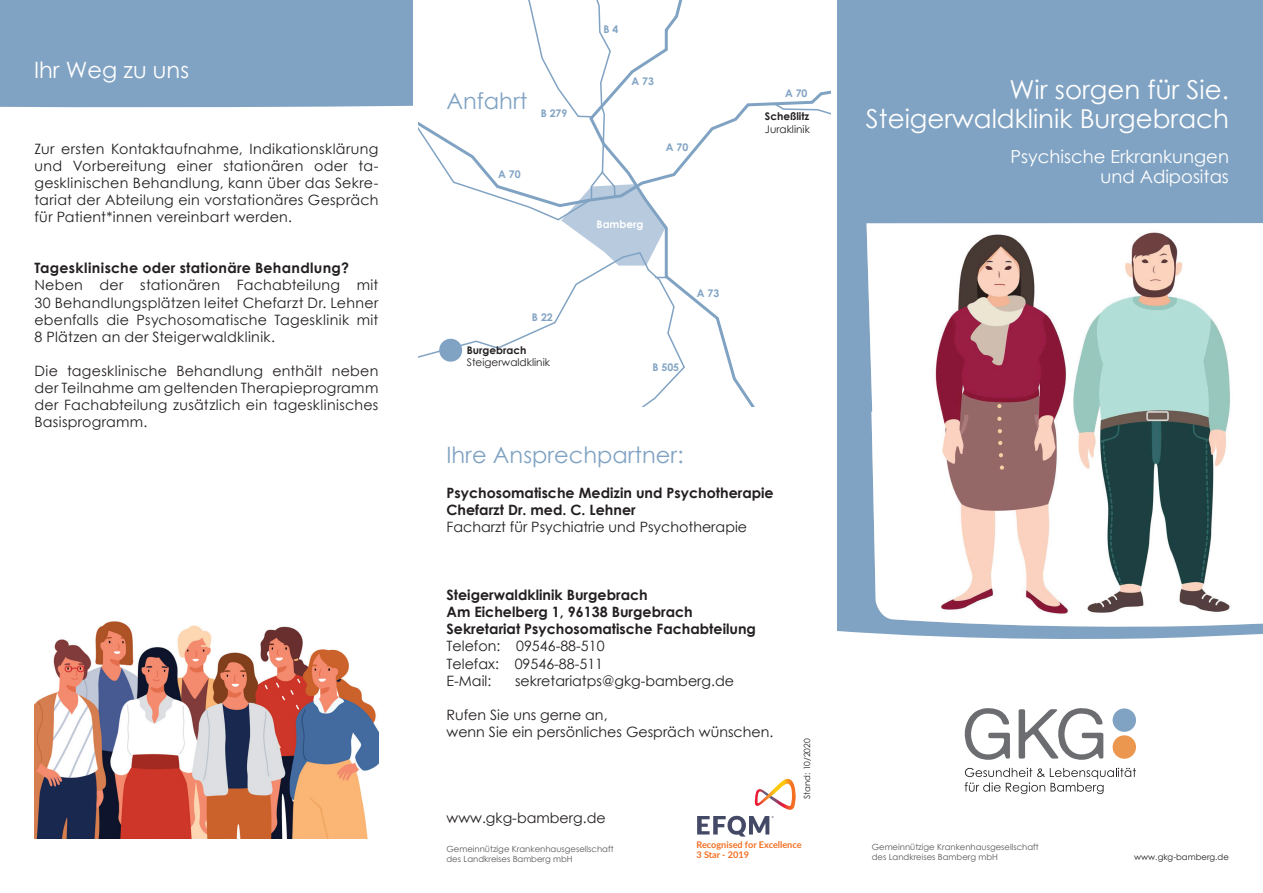
<style>
.page{position:relative;width:1263px;height:893px;background:#fff}
.page>*{position:absolute;margin:0;border:0;box-sizing:border-box;transform-origin:0 0}
.t1{font:26.1px/28.3px "Century Gothic";color:#fff;text-align:right}
.t2{font:22.5px "Century Gothic";color:#81a3c3}
.t3{font:22.5px "Century Gothic";color:#fff}
.t4{font:18px/20.2px "Century Gothic";color:#fff;text-align:right}
.t5{font:14.25px/17.1px "Century Gothic";color:#231f20;text-align:justify}
.t6{font:700 14.25px/17.1px "Century Gothic";color:#231f20}
.t7{font:700 14.25px "Century Gothic";letter-spacing:.02em;color:#231f20}
.t8{font:700 10.5px "Century Gothic";color:#81a3c3}
.t9{font:10.5px "Century Gothic";color:#231f20}
.t10{font:700 10.5px "Century Gothic";color:#231f20}
.t11{font:700 10.5px "Century Gothic";color:#fff}
.t12{font:700 9.15px/9.3px "Lato";color:#f36e21}
.t13{font:8.55px/10.2px "Century Gothic";color:#57585a}
.t14{font:8.55px "Century Gothic";color:#231f20}
</style>
<div class="page">
<div style="left:0;top:0;width:412px;height:108px;background:#81a3c3"></div>
<div style="left:838px;top:0;width:425px;height:639px;background:#81a3c3"></div>
<img style="left:866px;top:223px;width:397px;height:405px">
<svg style="left:686px;top:102px;width:86px;height:305px"></svg>
<svg style="left:418px;top:0;width:268px;height:407px"></svg>
<svg style="left:772px;top:100px;width:59px;height:15px"></svg>
<div style="left:439px;top:339px;width:23px;height:23px;background:#81a3c3;border-radius:50%"></div>
<div style="left:1112px;top:735px;width:24px;height:24px;background:#ec974f;border-radius:50%"></div>
<div style="left:1112px;top:708px;width:24px;height:24px;background:#81a3c3;border-radius:50%"></div>
<svg style="left:965px;top:768px;width:171px;height:26px"></svg>
<svg style="left:965px;top:708px;width:45px;height:52px"></svg>
<svg style="left:1018px;top:708px;width:85px;height:52px"></svg>
<svg style="left:697px;top:816px;width:77px;height:21px"></svg>
<svg style="left:755px;top:779px;width:41px;height:31px"></svg>
<img style="left:34px;top:621px;width:344px;height:217px">
<h2 class="t3" style="left:34px;top:54px;width:157px">Ihr Weg zu uns</h2>
<p class="t5" style="left:34px;top:140px;width:345px">Zur ersten Kontaktaufnahme, Indikationsklärung und Vorbereitung einer stationären oder ta&shy;gesklinischen Behandlung, kann über das Sekre&shy;tariat der Abteilung ein vorstationäres Gespräch für Patient*innen vereinbart werden.</p>
<p class="t7" style="left:34px;top:257px;width:316px">Tagesklinische oder stationäre Behandlung?</p>
<p class="t5" style="left:34px;top:276px;width:345px">Neben der stationären Fachabteilung mit 30 Behandlungsplätzen leitet Chefarzt Dr. Lehner ebenfalls die Psychosomatische Tagesklinik mit 8 Plätzen an der Steigerwaldklinik.</p>
<p class="t5" style="left:34px;top:362px;width:345px">Die tagesklinische Behandlung enthält neben der Teilnahme am geltenden Therapieprogramm der Fachabteilung zusätzlich ein tagesklinisches Basisprogramm.</p>
<h2 class="t2" style="left:446px;top:85px;width:82px">Anfahrt</h2>
<p class="t8" style="left:541px;top:105px;width:28px">B 279</p>
<p class="t8" style="left:498px;top:167px;width:24px">A 70</p>
<p class="t8" style="left:532px;top:309px;width:22px">B 22</p>
<p class="t10" style="left:467px;top:342px;width:61px">Burgebrach</p>
<p class="t9" style="left:467px;top:355px;width:85px">Steigerwaldklinik</p>
<p class="t8" style="left:603px;top:21px;width:16px">B 4</p>
<p class="t8" style="left:631px;top:73px;width:24px">A 73</p>
<p class="t8" style="left:666px;top:139px;width:24px">A 70</p>
<p class="t11" style="left:597px;top:217px;width:48px">Bamberg</p>
<p class="t8" style="left:697px;top:285px;width:24px">A 73</p>
<p class="t8" style="left:652px;top:359px;width:28px">B 505</p>
<p class="t8" style="left:785px;top:86px;width:24px">A 70</p>
<p class="t10" style="left:765px;top:109px;width:46px">Scheßlitz</p>
<p class="t9" style="left:765px;top:122px;width:47px">Juraklinik</p>
<h2 class="t2" style="left:446px;top:439px;width:239px">Ihre Ansprechpartner:</h2>
<p class="t6" style="left:446px;top:483px;width:329px">Psychosomatische Medizin und Psychotherapie<br>Chefarzt Dr. med. C. Lehner</p>
<p class="t5" style="left:446px;top:518px;width:302px">Facharzt für Psychiatrie und Psychotherapie</p>
<p class="t6" style="left:446px;top:586px;width:311px">Steigerwaldklinik Burgebrach<br>Am Eichelberg 1, 96138 Burgebrach<br>Sekretariat Psychosomatische Fachabteilung</p>
<p class="t5" style="left:446px;top:638px;width:160px">Telefon: 09546-88-510<br>Telefax: 09546-88-511<br>E-Mail:</p>
<p class="t5" style="left:515px;top:672px;width:221px">sekretariatps@gkg-bamberg.de</p>
<p class="t5" style="left:446px;top:706px;width:328px">Rufen Sie uns gerne an,<br>wenn Sie ein persönliches Gespräch wünschen.</p>
<p class="t5" style="left:446px;top:809px;width:161px">www.gkg-bamberg.de</p>
<p class="t14" style="left:801px;top:799px;width:62px;rotate:-90deg">Stand: 10/2020</p>
<p class="t13" style="left:446px;top:844px;width:169px">Gemeinnützige Krankenhausgesellschaft des Landkreises Bamberg mbH</p>
<p class="t12" style="left:696px;top:840px;width:107px">Recognised for Excellence<br>3 Star - 2019</p>
<h1 class="t1" style="left:866px;top:75px;width:365px">Wir sorgen für Sie.<br>Steigerwaldklinik Burgebrach</h1>
<p class="t4" style="left:1010px;top:146px;width:220px">Psychische Erkrankungen und Adipositas</p>
<p class="t13" style="left:872px;top:842px;width:169px">Gemeinnützige Krankenhausgesellschaft des Landkreises Bamberg mbH</p>
<p class="t14" style="left:1134px;top:851px;width:96px">www.gkg-bamberg.de</p>
</div>
